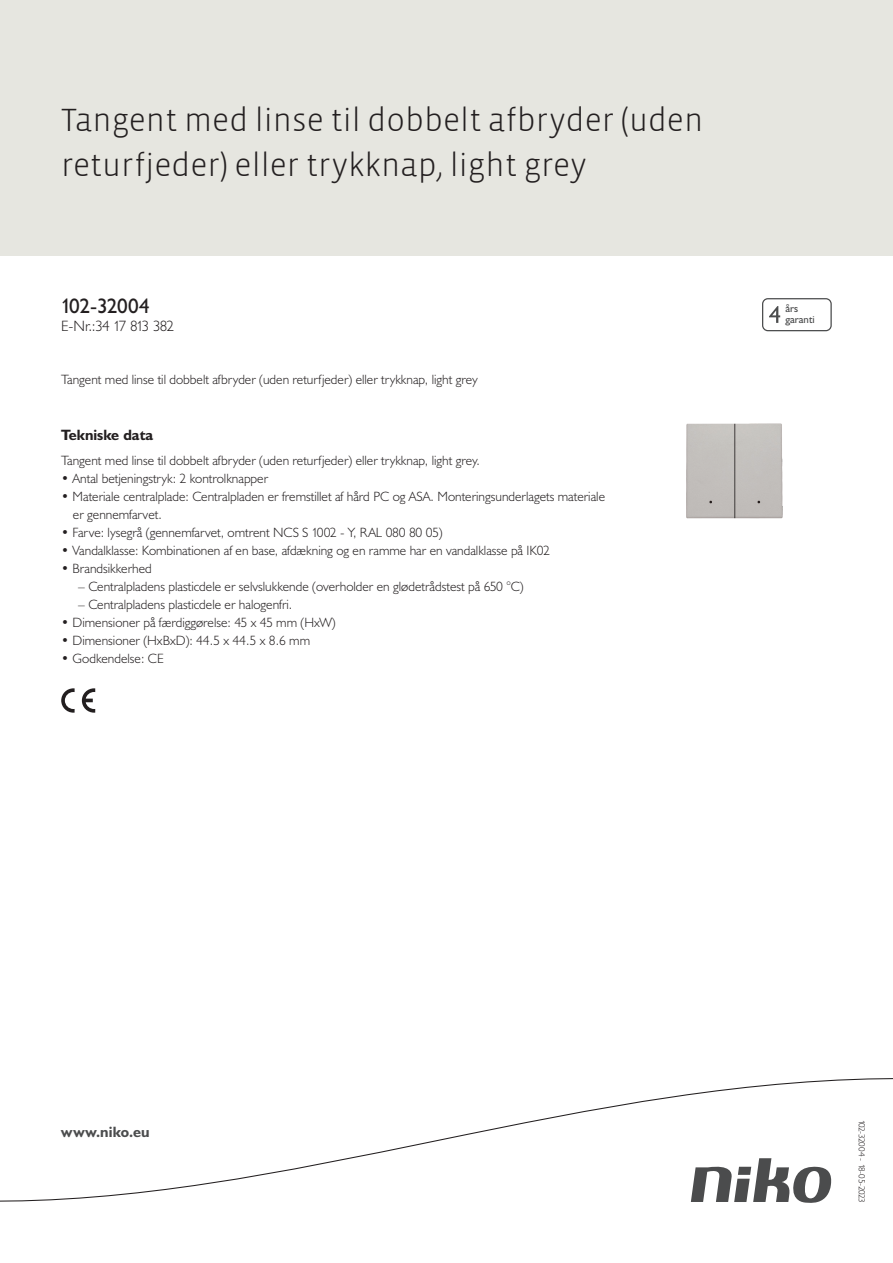
<style>
.page{position:relative;width:893px;height:1263px;background:#fff}
.page>*{position:absolute;margin:0;border:0;box-sizing:border-box;transform-origin:0 0}
.Title_datasheets{font:300 33px/45px "Vista Sans";color:#231f20}
.Article_number{font:21px "Humanist 521 BT";letter-spacing:-.015em;color:#231f20}
.ENumber{font:300 15px "Humanist 521 BT";letter-spacing:-.06em;color:#231f20}
.Titles_parts{font:700 15px "Humanist 521 BT";color:#231f20}
.titel_afbeelding{font:700 15px "Humanist 521 BT";letter-spacing:.005em;color:#4b4c4d}
.USP_Bullets{font:300 13.5px/18px "Humanist 521 BT";color:#231f20}
.Platte_tekst_CAB{font:300 13.5px "Humanist 521 BT";color:#231f20}
.USP_Bullets_level_2{font:300 13.5px "Humanist 521 BT";color:#231f20}
.t1{font:10.8px/10.8px "Humanist 521 BT";color:#4b4c4d}
.Revision{font:300 9px "Humanist 521 BT";letter-spacing:-.04em;color:#231f20}
</style>
<div class="page">
<div style="left:0;top:0;width:893px;height:255px;background:#e6e6e0"></div>
<svg style="left:82px;top:688px;width:13px;height:25px"></svg>
<svg style="left:61px;top:688px;width:14px;height:25px"></svg>
<svg style="left:762px;top:298px;width:70px;height:33px"></svg>
<svg style="left:0;top:1078px;width:893px;height:125px"></svg>
<img style="left:686px;top:423px;width:97px;height:96px">
<p class="Title_datasheets" style="left:61px;top:98px;width:643px">Tangent med linse til dobbelt afbryder (uden returfjeder) eller trykknap, light grey</p>
<p class="Article_number" style="left:61px;top:293px;width:90px">102-32004</p>
<p class="ENumber" style="left:61px;top:316px;width:114px">E-Nr.:34 17 813 382</p>
<p class="Platte_tekst_CAB" style="left:61px;top:371px;width:418px">Tangent med linse til dobbelt afbryder (uden returfjeder) eller trykknap, light grey</p>
<p class="Titles_parts" style="left:61px;top:426px;width:94px">Tekniske data</p>
<p class="Platte_tekst_CAB" style="left:61px;top:452px;width:420px">Tangent med linse til dobbelt afbryder (uden returfjeder) eller trykknap, light grey.</p>
<p class="USP_Bullets" style="left:61px;top:469px;width:208px">• Antal betjeningstryk: 2 kontrolknapper</p>
<p class="USP_Bullets" style="left:73px;top:487px;width:534px;text-indent:-12px">• Materiale centralplade: Centralpladen er fremstillet af hård PC og ASA. Monteringsunderlagets materiale er gennemfarvet.</p>
<p class="USP_Bullets" style="left:61px;top:523px;width:383px">• Farve: lysegrå (gennemfarvet, omtrent NCS S 1002 - Y, RAL 080 80 05)</p>
<p class="USP_Bullets" style="left:61px;top:541px;width:490px">• Vandalklasse: Kombinationen af en base, afdækning og en ramme har en vandalklasse på IK02</p>
<p class="USP_Bullets" style="left:61px;top:559px;width:92px">• Brandsikkerhed</p>
<p class="USP_Bullets_level_2" style="left:78px;top:578px;width:447px">– Centralpladens plasticdele er selvslukkende (overholder en glødetrådstest på 650 °C)</p>
<p class="USP_Bullets_level_2" style="left:78px;top:596px;width:216px">– Centralpladens plasticdele er halogenfri.</p>
<p class="USP_Bullets" style="left:61px;top:613px;width:276px">• Dimensioner på færdiggørelse: 45 x 45 mm (HxW)</p>
<p class="USP_Bullets" style="left:61px;top:631px;width:250px">• Dimensioner (HxBxD): 44.5 x 44.5 x 8.6 mm</p>
<p class="USP_Bullets" style="left:61px;top:649px;width:104px">• Godkendelse: CE</p>
<p class="t1" style="left:785px;top:303px;width:31px">års garanti</p>
<p class="titel_afbeelding" style="left:61px;top:1122px;width:90px">www.niko.eu</p>
<p class="Revision" style="left:868px;top:1120px;width:85px;rotate:90deg">102-32004 - 18-05-2023</p>
</div>
